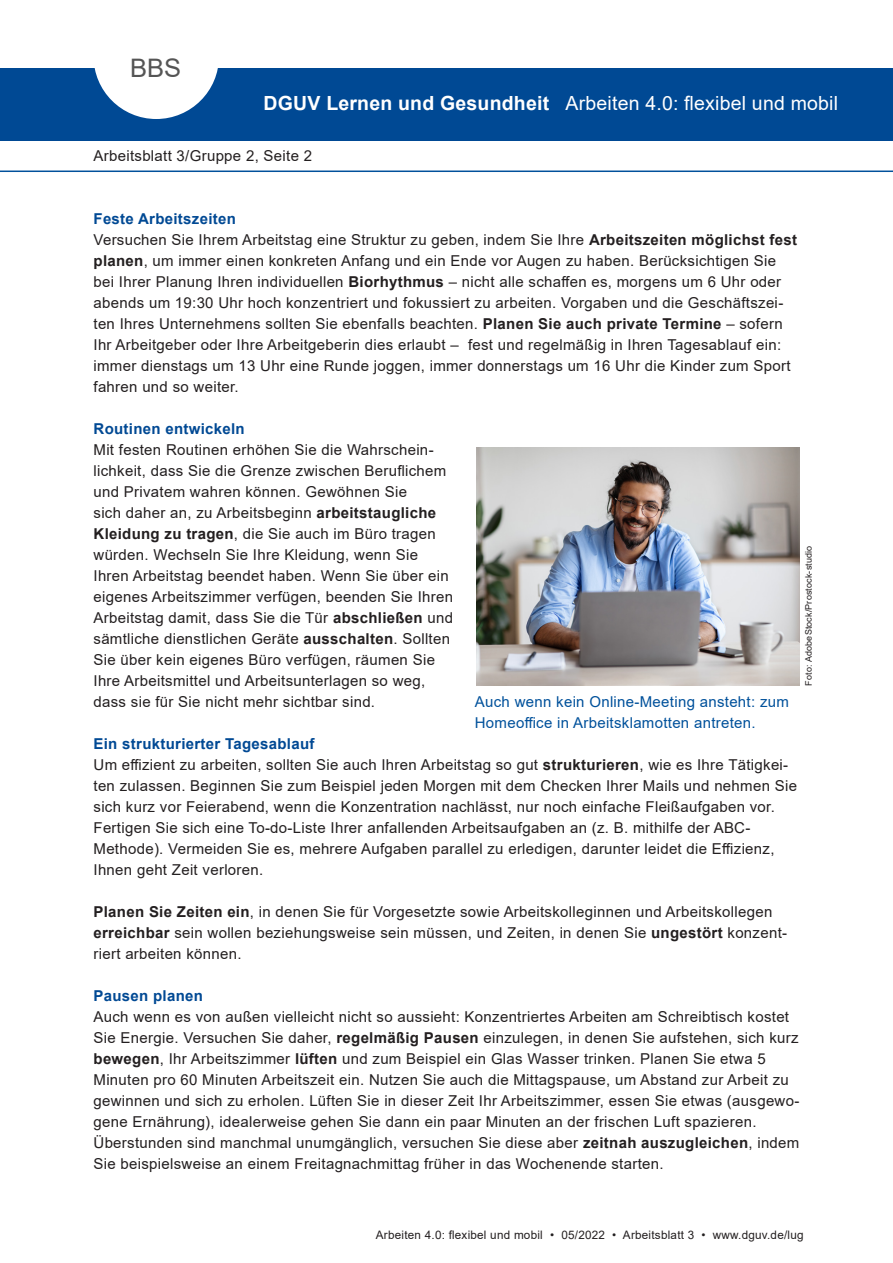
<style>
.page{position:relative;width:893px;height:1263px;background:#fff}
.page>*{position:absolute;margin:0;border:0;box-sizing:border-box;transform-origin:0 0}
.head{font:25.5px "Arial";color:#555}
.t1{font:19.5px "Arial";letter-spacing:.01em;color:#fff}
.t2{font:700 19.5px "Arial";letter-spacing:.01em;color:#fff}
.Fliesstext_Aufzaehlu{font:15px/21px "Arial";letter-spacing:.02em;color:#231f20}
.Zwischenüberschrift{font:700 15px "Arial";letter-spacing:.02em;color:#004994}
.Fliesstext_Aufzaehlu-2{font:15px/21px "Arial";letter-spacing:.02em;color:#01519b}
.fusszeile{font:11.7px "Arial";letter-spacing:.02em;color:#231f20}
.Bildnachweis{font:9px "Arial";letter-spacing:.015em;color:#231f20}
.s1{font-weight:700}
</style>
<div class="page">
<div style="left:0;top:68px;width:893px;height:72px;background:#004994"></div>
<svg style="left:94px;top:68px;width:124px;height:51px"></svg>
<hr style="left:0;top:171px;width:893px;height:1px;background:#01519b">
<img style="left:476px;top:447px;width:323px;height:238px">
<p class="head" style="left:130px;top:50px;width:53px">BBS</p>
<p class="t2" style="left:264px;top:89px;width:287px">DGUV Lernen und Gesundheit</p>
<p class="t1" style="left:566px;top:90px;width:274px">Arbeiten 4.0: flexibel und mobil</p>
<p class="Fliesstext_Aufzaehlu" style="left:94px;top:145px;width:220px">Arbeitsblatt 3/Gruppe 2, Seite 2</p>
<p class="Zwischenüberschrift" style="left:94px;top:208px;width:144px">Feste Arbeitszeiten</p>
<p class="Fliesstext_Aufzaehlu" style="left:94px;top:229px;width:705px">Versuchen Sie Ihrem Arbeitstag eine Struktur zu geben, indem Sie Ihre <span class="s1">Arbeitszeiten möglichst fest planen</span>, um immer einen konkreten Anfang und ein Ende vor Augen zu haben. Berücksichtigen Sie bei Ihrer Planung Ihren individuellen <span class="s1">Biorhythmus</span> – nicht alle schaffen es, morgens um 6 Uhr oder abends um 19:30 Uhr hoch konzentriert und fokussiert zu arbeiten. Vorgaben und die Geschäftszei&shy;ten Ihres Unternehmens sollten Sie ebenfalls beachten. <span class="s1">Planen Sie auch private Termine</span> – sofern Ihr Arbeitgeber oder Ihre Arbeitgeberin dies erlaubt – fest und regelmäßig in Ihren Tagesablauf ein: immer dienstags um 13 Uhr eine Runde joggen, immer donnerstags um 16 Uhr die Kinder zum Sport fahren und so weiter.</p>
<p class="Zwischenüberschrift" style="left:94px;top:418px;width:153px">Routinen entwickeln</p>
<p class="Fliesstext_Aufzaehlu" style="left:94px;top:439px;width:361px">Mit festen Routinen erhöhen Sie die Wahrschein&shy;lichkeit, dass Sie die Grenze zwischen Beruflichem und Privatem wahren können. Gewöhnen Sie<br>sich daher an, zu Arbeitsbeginn <span class="s1">arbeitstaugliche Kleidung zu tragen</span>, die Sie auch im Büro tragen würden. Wechseln Sie Ihre Kleidung, wenn Sie Ihren Arbeitstag beendet haben. Wenn Sie über ein eigenes Arbeitszimmer verfügen, beenden Sie Ihren Arbeitstag damit, dass Sie die Tür <span class="s1">abschließen</span> und sämtliche dienstlichen Geräte <span class="s1">ausschalten</span>. Sollten Sie über kein eigenes Büro verfügen, räumen Sie Ihre Arbeitsmittel und Arbeitsunterlagen so weg, dass sie für Sie nicht mehr sichtbar sind.</p>
<p class="Zwischenüberschrift" style="left:94px;top:733px;width:222px">Ein strukturierter Tagesablauf</p>
<p class="Fliesstext_Aufzaehlu" style="left:94px;top:754px;width:705px">Um effizient zu arbeiten, sollten Sie auch Ihren Arbeitstag so gut <span class="s1">strukturieren</span>, wie es Ihre Tätigkei&shy;ten zulassen. Beginnen Sie zum Beispiel jeden Morgen mit dem Checken Ihrer Mails und nehmen Sie sich kurz vor Feierabend, wenn die Konzentration nachlässt, nur noch einfache Fleißaufgaben vor.</p>
<p class="Fliesstext_Aufzaehlu" style="left:94px;top:817px;width:658px">Fertigen Sie sich eine To-do-Liste Ihrer anfallenden Arbeitsaufgaben an (z. B. mithilfe der ABC-</p>
<p class="Fliesstext_Aufzaehlu" style="left:94px;top:838px;width:682px">Methode). Vermeiden Sie es, mehrere Aufgaben parallel zu erledigen, darunter leidet die Effizienz,<br>Ihnen geht Zeit verloren.</p>
<p class="Fliesstext_Aufzaehlu" style="left:94px;top:901px;width:695px"><span class="s1">Planen Sie Zeiten ein</span>, in denen Sie für Vorgesetzte sowie Arbeitskolleginnen und Arbeitskollegen <span class="s1">erreichbar</span> sein wollen beziehungsweise sein müssen, und Zeiten, in denen Sie <span class="s1">ungestört</span> konzent&shy;riert arbeiten können.</p>
<p class="Zwischenüberschrift" style="left:94px;top:985px;width:111px">Pausen planen</p>
<p class="Fliesstext_Aufzaehlu" style="left:94px;top:1006px;width:707px">Auch wenn es von außen vielleicht nicht so aussieht: Konzentriertes Arbeiten am Schreibtisch kostet Sie Energie. Versuchen Sie daher, <span class="s1">regelmäßig Pausen</span> einzulegen, in denen Sie aufstehen, sich kurz <span class="s1">bewegen</span>, Ihr Arbeitszimmer <span class="s1">lüften</span> und zum Beispiel ein Glas Wasser trinken. Planen Sie etwa 5<br>Minuten pro 60 Minuten Arbeitszeit ein. Nutzen Sie auch die Mittagspause, um Abstand zur Arbeit zu gewinnen und sich zu erholen. Lüften Sie in dieser Zeit Ihr Arbeitszimmer, essen Sie etwas (ausgewo&shy;gene Ernährung), idealerweise gehen Sie dann ein paar Minuten an der frischen Luft spazieren.</p>
<p class="Fliesstext_Aufzaehlu" style="left:94px;top:1132px;width:707px">Überstunden sind manchmal unumgänglich, versuchen Sie diese aber <span class="s1">zeitnah auszugleichen</span>, indem<br>Sie beispielsweise an einem Freitagnachmittag früher in das Wochenende starten.</p>
<p class="Bildnachweis" style="left:803px;top:685px;width:141px;rotate:-90deg">Foto: AdobeStock/Prostock-studio</p>
<p class="Fliesstext_Aufzaehlu-2" style="left:475px;top:691px;width:316px">Auch wenn kein Online-Meeting ansteht: zum<br>Homeoffice in Arbeitsklamotten antreten.</p>
<p class="fusszeile" style="left:376px;top:1227px;width:429px">Arbeiten 4.0: flexibel und mobil • 05/2022 • Arbeitsblatt 3 • www.dguv.de/lug</p>
</div>
